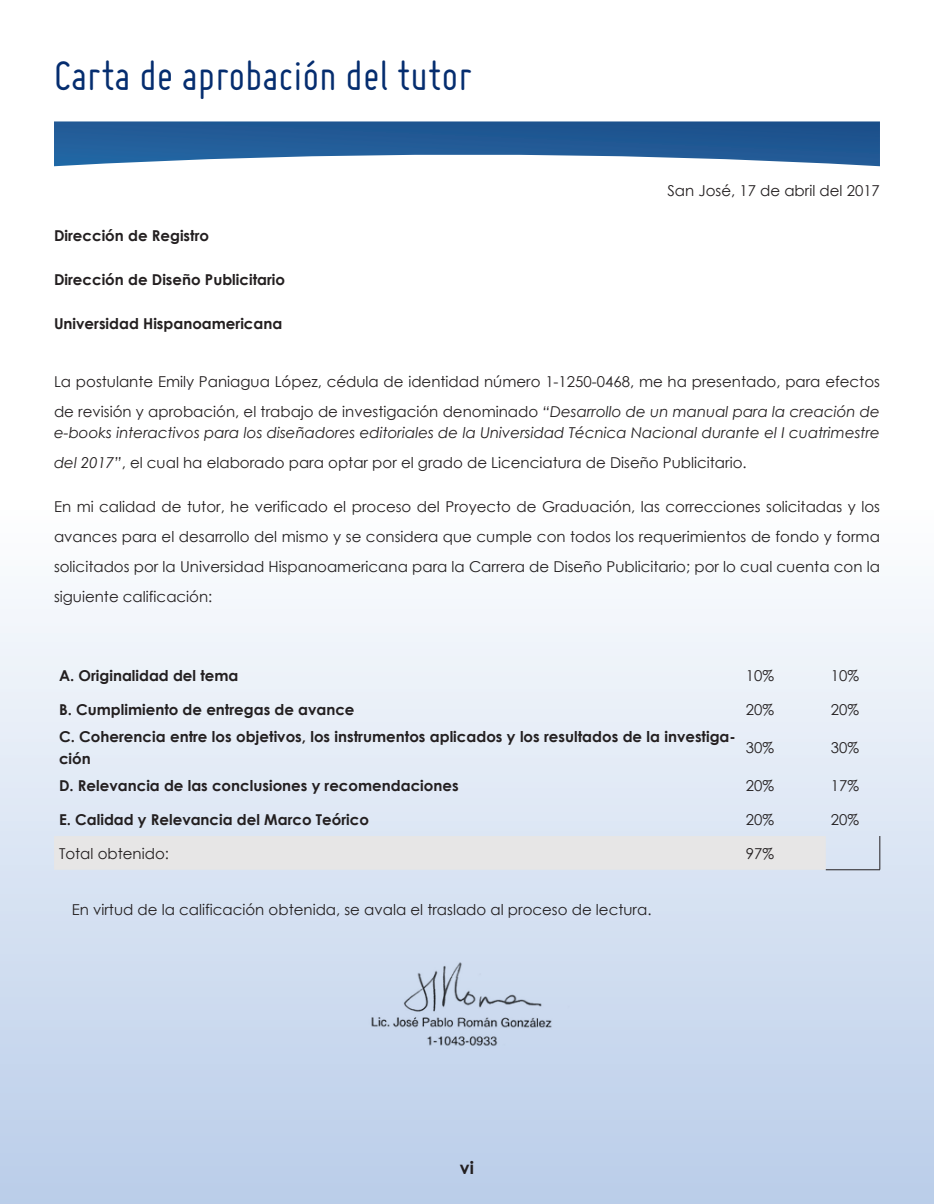
<style>
.page{position:relative;width:934px;height:1204px;background:#fff}
.page>*{position:absolute;margin:0;border:0;box-sizing:border-box;transform-origin:0 0}
.Inicio_de_capítulo_i{font:45px "Miso";color:#052d6f}
.t1{font:700 17.5px "Century Gothic";color:#231f20}
.Parrafo_sin_sangría{font:15px/30px "Century Gothic";color:#231f20}
.Texto_cuadros{font:700 15px/21.2px "Century Gothic";color:#231f20}
.Parrafo_sin_sangría-2{font:italic 15px/30px "Century Gothic";color:#231f20}
.Parrafo_sin_sangría-3{font:700 15px "Century Gothic";color:#231f20}
.Parrafo_sangría{font:15px "Century Gothic";color:#231f20}
.Texto_cuadros-2{font:15px "Century Gothic";color:#231f20}
.s1{font-style:italic}
.s2{font-style:normal}
</style>
<div class="page">
<div style="left:0;top:0;width:934px;height:1204px;background:linear-gradient(to bottom,#fff,#c5d5ed)"></div>
<svg style="left:933px;top:0;width:1px;height:1204px"></svg>
<svg style="left:54px;top:121px;width:826px;height:45px"></svg>
<div style="left:54px;top:836px;width:772px;height:34px;background:#e7e6e6"></div>
<hr style="left:879px;top:836px;width:1px;height:33px;background:#231f20">
<hr style="left:826px;top:869px;width:54px;height:1px;background:#231f20">
<img style="left:359px;top:957px;width:216px;height:102px">
<p class="Inicio_de_capítulo_i" style="left:54px;top:51px;width:419px">Carta de aprobación del tutor</p>
<p class="Parrafo_sin_sangría-3" style="left:54px;top:224px;width:157px">Dirección de Registro</p>
<p class="Parrafo_sin_sangría-3" style="left:54px;top:268px;width:232px">Dirección de Diseño Publicitario</p>
<p class="Parrafo_sin_sangría-3" style="left:54px;top:312px;width:230px">Universidad Hispanoamericana</p>
<p class="Parrafo_sin_sangría" style="left:667px;top:176px;width:214px">San José, 17 de abril del 2017</p>
<p class="Parrafo_sin_sangría" style="left:54px;top:366px;width:827px">La postulante Emily Paniagua López, cédula de identidad número 1-1250-0468, me ha presentado, para efectos de revisión y aprobación, el trabajo de investigación denominado <span class="s1">“Desarrollo de un manual para la creación de</span></p>
<p class="Parrafo_sin_sangría-2" style="left:54px;top:417px;width:827px">e-books interactivos para los diseñadores editoriales de la Universidad Técnica Nacional durante el I cuatrimestre del 2017”<span class="s2">, el cual ha elaborado para optar por el grado de Licenciatura de Diseño Publicitario.</span></p>
<p class="Parrafo_sin_sangría" style="left:54px;top:492px;width:827px;text-align:justify">En mi calidad de tutor, he verificado el proceso del Proyecto de Graduación, las correcciones solicitadas y los avances para el desarrollo del mismo y se considera que cumple con todos los requerimientos de fondo y forma solicitados por la Universidad Hispanoamericana para la Carrera de Diseño Publicitario; por lo cual cuenta con la siguiente calificación:</p>
<p class="Texto_cuadros" style="left:59px;top:664px;width:181px">A. Originalidad del tema</p>
<p class="Texto_cuadros-2" style="left:746px;top:665px;width:30px">10%</p>
<p class="Texto_cuadros-2" style="left:831px;top:665px;width:30px">10%</p>
<p class="Texto_cuadros" style="left:59px;top:698px;width:297px">B. Cumplimiento de entregas de avance</p>
<p class="Texto_cuadros-2" style="left:746px;top:699px;width:30px">20%</p>
<p class="Texto_cuadros-2" style="left:831px;top:699px;width:30px">20%</p>
<p class="Texto_cuadros" style="left:59px;top:725px;width:678px">C. Coherencia entre los objetivos, los instrumentos aplicados y los resultados de la investiga&shy;ción</p>
<p class="Texto_cuadros-2" style="left:746px;top:737px;width:30px">30%</p>
<p class="Texto_cuadros-2" style="left:831px;top:737px;width:30px">30%</p>
<p class="Texto_cuadros" style="left:59px;top:774px;width:401px">D. Relevancia de las conclusiones y recomendaciones</p>
<p class="Texto_cuadros-2" style="left:746px;top:775px;width:30px">20%</p>
<p class="Texto_cuadros-2" style="left:831px;top:775px;width:30px">17%</p>
<p class="Texto_cuadros" style="left:59px;top:808px;width:311px">E. Calidad y Relevancia del Marco Teórico</p>
<p class="Texto_cuadros-2" style="left:746px;top:809px;width:30px">20%</p>
<p class="Texto_cuadros-2" style="left:831px;top:809px;width:30px">20%</p>
<p class="Texto_cuadros-2" style="left:59px;top:842px;width:111px">Total obtenido:</p>
<p class="Texto_cuadros-2" style="left:746px;top:842px;width:30px">97%</p>
<p class="Parrafo_sangría" style="left:72px;top:898px;width:581px">En virtud de la calificación obtenida, se avala el traslado al proceso de lectura.</p>
<p class="t1" style="left:460px;top:1155px;width:15px">vi</p>
</div>
